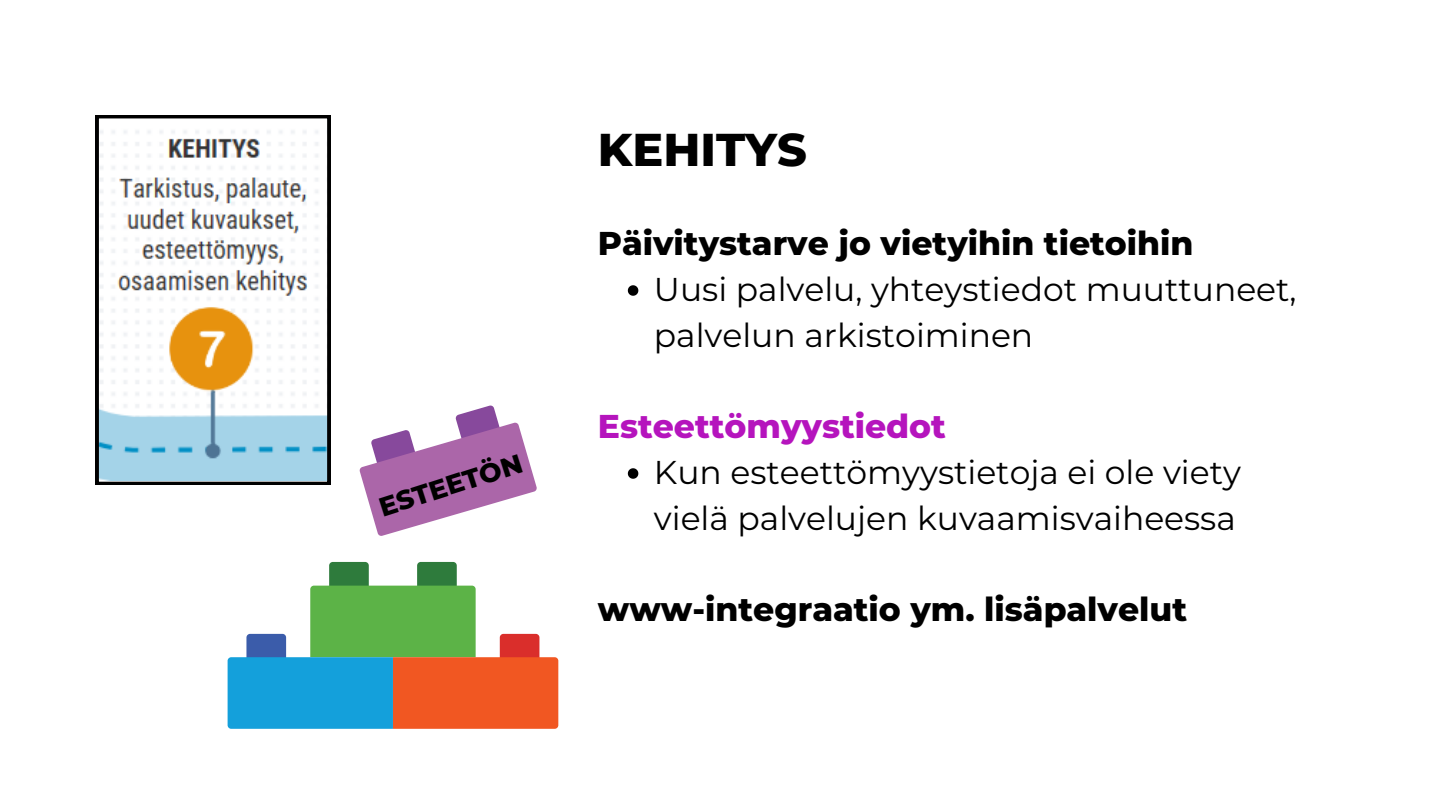
<style>
.page{position:relative;width:1440px;height:810px;background:#fff}
.page>*{position:absolute;margin:0;border:0;box-sizing:border-box;transform-origin:0 0}
.t1{font:800 46px "Montserrat";color:#000}
.t2{font:33px/45.8px "Montserrat";color:#000}
.t3{font:800 33px "Montserrat";color:#000}
.t4{font:800 33px "Montserrat";color:#b514bd}
.t5{font:800 26.7px "Montserrat";color:#000}
</style>
<div class="page">
<svg style="left:628px;top:285px;width:10px;height:11px"></svg>
<svg style="left:628px;top:468px;width:10px;height:11px"></svg>
<div style="left:329px;top:562px;width:40px;height:38px;background:#2e7b3c;border-radius:4px"></div>
<div style="left:417px;top:562px;width:40px;height:38px;background:#2e7b3c;border-radius:4px"></div>
<svg style="left:359px;top:405px;width:178px;height:131px"></svg>
<svg style="left:228px;top:586px;width:330px;height:143px"></svg>
<svg style="left:96px;top:115px;width:234px;height:370px"></svg>
<p class="t5" style="left:375px;top:492px;width:150px;rotate:-18deg">ESTEETÖN</p>
<h1 class="t1" style="left:598px;top:122px;width:211px">KEHITYS</h1>
<p class="t3" style="left:598px;top:223px;width:597px">Päivitystarve jo vietyihin tietoihin</p>
<p class="t2" style="left:654px;top:266px;width:644px">Uusi palvelu, yhteystiedot muuttuneet, palvelun arkistoiminen</p>
<p class="t4" style="left:598px;top:406px;width:350px">Esteettömyystiedot</p>
<p class="t2" style="left:654px;top:449px;width:589px">Kun esteettömyystietoja ei ole viety vielä palvelujen kuvaamisvaiheessa</p>
<p class="t3" style="left:598px;top:589px;width:591px">www-integraatio ym. lisäpalvelut</p>
</div>
